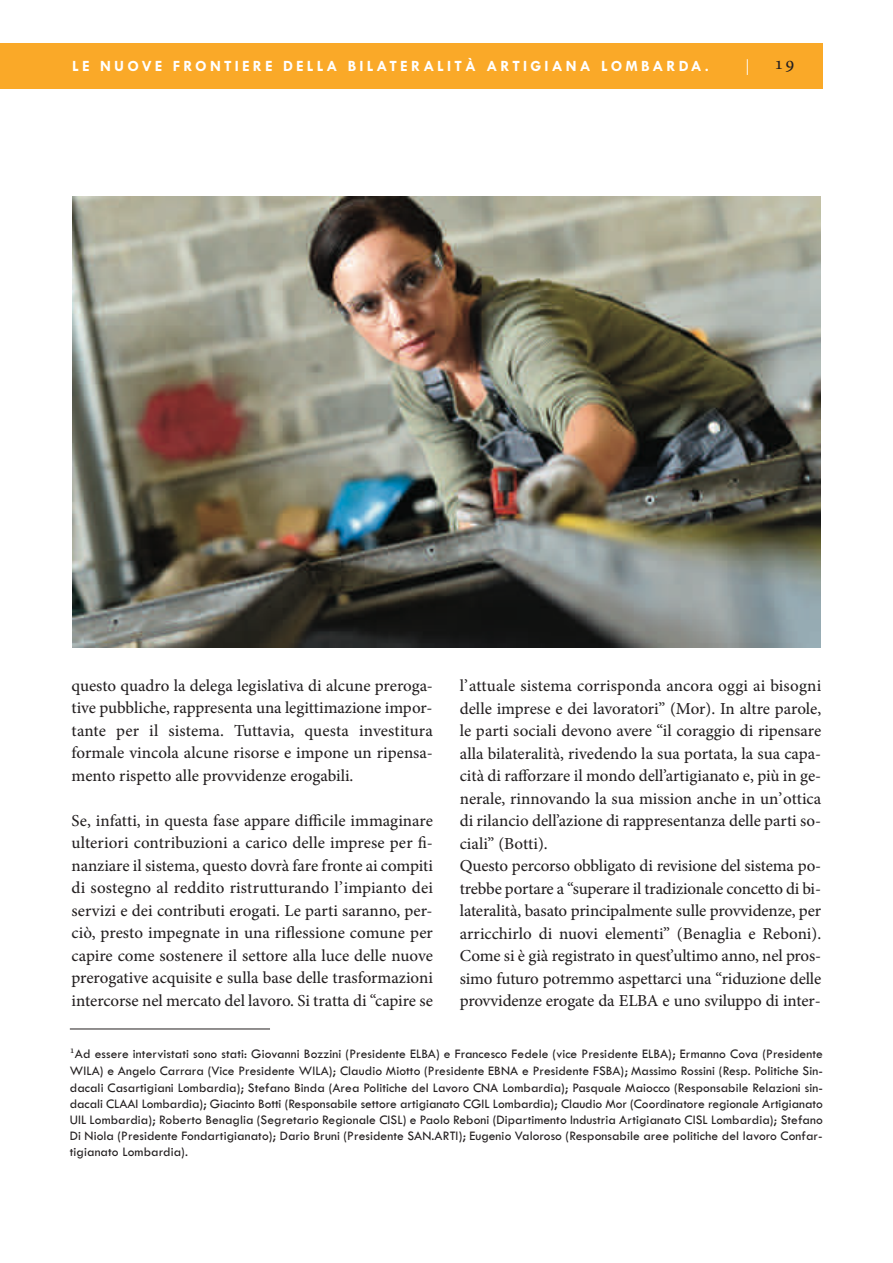
<style>
.page{position:relative;width:893px;height:1263px;background:#fff}
.page>*{position:absolute;margin:0;border:0;box-sizing:border-box;transform-origin:0 0}
.t1{font:18px "Adobe Hebrew";color:#231f20}
.t2{font:16.5px/22.5px "Adobe Hebrew";letter-spacing:-.005em;color:#231f20;text-align:justify}
.t3{font:700 15.75px "Tw Cen";letter-spacing:.2em;color:#fff}
.t4{font:300 15.75px "Helvetica";color:#fff}
.t5{font:13.5px/16.4px "Tw Cen";letter-spacing:.005em;color:#231f20;text-align:justify}
</style>
<div class="page">
<img style="left:73px;top:197px;width:748px;height:451px">
<div style="left:0;top:43px;width:823px;height:46px;background:#faa928"></div>
<hr style="left:70px;top:1029px;width:200px;height:1px;background:#231f20">
<p class="t3" style="left:72px;top:56px;width:638px">LE NUOVE FRONTIERE DELLA BILATERALITÀ ARTIGIANA LOMBARDA.</p>
<p class="t4" style="left:746px;top:55px;width:5px">|</p>
<p class="t1" style="left:775px;top:52px;width:21px">19</p>
<p class="t2" style="left:72px;top:674px;width:363px">questo quadro la delega legislativa di alcune preroga&shy;tive pubbliche, rappresenta una legittimazione impor&shy;tante per il sistema. Tuttavia, questa investitura formale vincola alcune risorse e impone un ripensa&shy;mento rispetto alle provvidenze erogabili.</p>
<p class="t2" style="left:72px;top:809px;width:363px">Se, infatti, in questa fase appare difficile immaginare ulteriori contribuzioni a carico delle imprese per fi&shy;nanziare il sistema, questo dovrà fare fronte ai compiti di sostegno al reddito ristrutturando l’impianto dei servizi e dei contributi erogati. Le parti saranno, per&shy;ciò, presto impegnate in una riflessione comune per capire come sostenere il settore alla luce delle nuove prerogative acquisite e sulla base delle trasformazioni intercorse nel mercato del lavoro. Si tratta di “capire se</p>
<p class="t2" style="left:460px;top:675px;width:363px;text-align:left">l’attuale sistema corrisponda ancora oggi ai bisogni delle imprese e dei lavoratori” (Mor). In altre parole, le parti sociali devono avere “il coraggio di ripensare alla bilateralità, rivedendo la sua portata, la sua capa&shy;cità di rafforzare il mondo dell’artigianato e, più in ge&shy;nerale, rinnovando la sua mission anche in un’ottica di rilancio dell’azione di rappresentanza delle parti so&shy;ciali” (Botti).<br>Questo percorso obbligato di revisione del sistema po&shy;trebbe portare a “superare il tradizionale concetto di bi&shy;lateralità, basato principalmente sulle provvidenze, per arricchirlo di nuovi elementi” (Benaglia e Reboni).<br>Come si è già registrato in quest’ultimo anno, nel pros&shy;simo futuro potremmo aspettarci una “riduzione delle provvidenze erogate da ELBA e uno sviluppo di inter-</p>
<p class="t5" style="left:70px;top:1046px;width:755px"><sup>1</sup>Ad essere intervistati sono stati: Giovanni Bozzini (Presidente ELBA) e Francesco Fedele (vice Presidente ELBA); Ermanno Cova (Presidente WILA) e Angelo Carrara (Vice Presidente WILA); Claudio Miotto (Presidente EBNA e Presidente FSBA); Massimo Rossini (Resp. Politiche Sin&shy;dacali Casartigiani Lombardia); Stefano Binda (Area Politiche del Lavoro CNA Lombardia); Pasquale Maiocco (Responsabile Relazioni sin&shy;dacali CLAAI Lombardia); Giacinto Botti (Responsabile settore artigianato CGIL Lombardia); Claudio Mor (Coordinatore regionale Artigianato UIL Lombardia); Roberto Benaglia (Segretario Regionale CISL) e Paolo Reboni (Dipartimento Industria Artigianato CISL Lombardia); Stefano Di Niola (Presidente Fondartigianato); Dario Bruni (Presidente SAN.ARTI); Eugenio Valoroso (Responsabile aree politiche del lavoro Confar&shy;tigianato Lombardia).</p>
</div>
